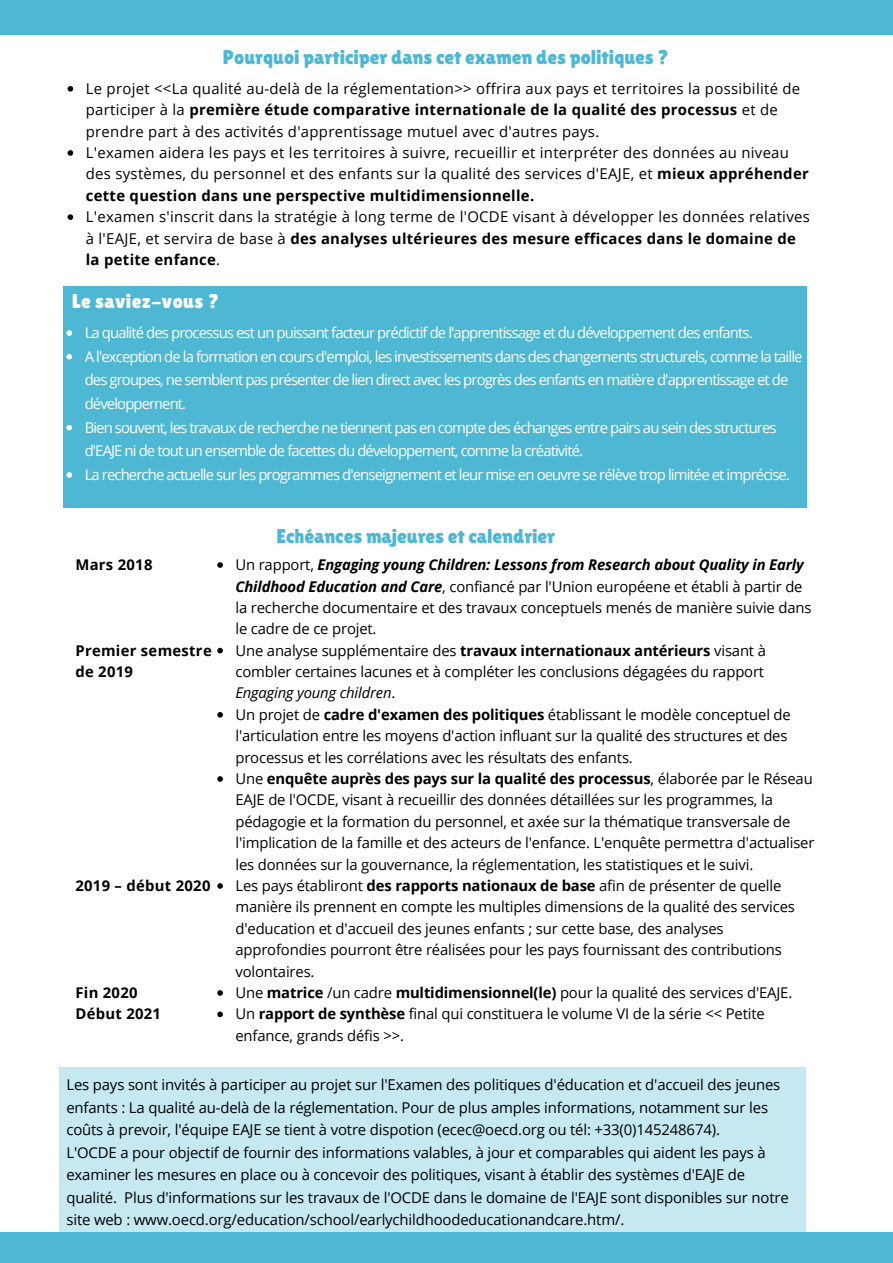
<style>
.page{position:relative;width:893px;height:1263px;background:#fff}
.page>*{position:absolute;margin:0;border:0;box-sizing:border-box;transform-origin:0 0}
.t1{font:19.8px "Lilita One";color:#4eb8d4}
.t2{font:19.8px "Lilita One";letter-spacing:.02em;color:#fff}
.t3{font:14.85px/21.5px "Open Sans";letter-spacing:-.01em;color:#000}
.t4{font:14.85px/21.5px "Open Sans";letter-spacing:.02em;color:#000}
.t5{font:14.85px/23.7px "Open Sans";letter-spacing:-.06em;color:#fff}
.t6{font:700 14.85px/21.5px "Open Sans";letter-spacing:.02em;color:#000}
.s1{font-weight:700}
.s2{font-weight:700;font-style:italic}
.s3{font-style:italic}
</style>
<div class="page">
<div style="left:63px;top:286px;width:743px;height:222px;background:#4eb8d4"></div>
<div style="left:60px;top:1067px;width:746px;height:165px;background:#c6e8f1"></div>
<div style="left:0;top:0;width:893px;height:35px;background:#4eb8d4"></div>
<div style="left:0;top:1232px;width:893px;height:31px;background:#4eb8d4"></div>
<svg style="left:68px;top:86px;width:5px;height:6px"></svg>
<svg style="left:68px;top:150px;width:5px;height:6px"></svg>
<svg style="left:68px;top:214px;width:5px;height:6px"></svg>
<svg style="left:66px;top:330px;width:6px;height:6px"></svg>
<svg style="left:66px;top:354px;width:6px;height:5px"></svg>
<svg style="left:66px;top:425px;width:6px;height:5px"></svg>
<svg style="left:66px;top:472px;width:6px;height:6px"></svg>
<svg style="left:217px;top:562px;width:6px;height:6px"></svg>
<svg style="left:217px;top:648px;width:6px;height:5px"></svg>
<svg style="left:217px;top:712px;width:6px;height:6px"></svg>
<svg style="left:217px;top:776px;width:6px;height:6px"></svg>
<svg style="left:217px;top:883px;width:6px;height:6px"></svg>
<svg style="left:217px;top:990px;width:6px;height:6px"></svg>
<svg style="left:217px;top:1011px;width:6px;height:6px"></svg>
<h1 class="t1" style="left:223px;top:46px;width:448px">Pourquoi participer dans cet examen des politiques ?</h1>
<p class="t4" style="left:86px;top:77px;width:724px">Le projet &lt;&lt;La qualité au-delà de la réglementation&gt;&gt; offrira aux pays et territoires la possibilité de participer à la <span class="s1">première étude comparative internationale de la qualité des processus</span> et de prendre part à des activités d'apprentissage mutuel avec d'autres pays.<br>L'examen aidera les pays et les territoires à suivre, recueillir et interpréter des données au niveau des systèmes, du personnel et des enfants sur la qualité des services d'EAJE, et <span class="s1">mieux appréhender cette question dans une perspective multidimensionnelle.</span></p>
<p class="t4" style="left:86px;top:206px;width:725px">L'examen s'inscrit dans la stratégie à long terme de l'OCDE visant à développer les données relatives à l'EAJE, et servira de base à <span class="s1">des analyses ultérieures des mesure efficaces dans le domaine de la petite enfance</span>.</p>
<h1 class="t2" style="left:72px;top:290px;width:149px">Le saviez-vous ?</h1>
<p class="t5" style="left:85px;top:320px;width:719px">La qualité des processus est un puissant facteur prédictif de l'apprentissage et du développement des enfants.<br>A l'exception de la formation en cours d'emploi, les investissements dans des changements structurels, comme la taille des groupes, ne semblent pas présenter de lien direct avec les progrès des enfants en matière d'apprentissage et de développement.<br>Bien souvent, les travaux de recherche ne tiennent pas en compte des échanges entre pairs au sein des structures d'EAJE ni de tout un ensemble de facettes du développement, comme la créativité.<br>La recherche actuelle sur les programmes d'enseignement et leur mise en oeuvre se rélève trop limitée et imprécise.</p>
<p class="t6" style="left:75px;top:554px;width:79px">Mars 2018</p>
<p class="t6" style="left:75px;top:639px;width:138px">Premier semestre de 2019</p>
<p class="t6" style="left:75px;top:874px;width:137px">2019 – début 2020</p>
<p class="t6" style="left:75px;top:981px;width:87px">Fin 2020<br>Début 2021</p>
<h1 class="t1" style="left:276px;top:524px;width:280px">Echéances majeures et calendrier</h1>
<p class="t3" style="left:235px;top:554px;width:580px">Un rapport, <span class="s2">Engaging young Children: Lessons from Research about Quality in Early Childhood Education and Care</span>, confiancé par l'Union européene et établi à partir de la recherche documentaire et des travaux conceptuels menés de manière suivie dans le cadre de ce projet.<br>Une analyse supplémentaire des <span class="s1">travaux internationaux antérieurs</span> visant à combler certaines lacunes et à compléter les conclusions dégagées du rapport <span class="s3">Engaging young children</span>.<br>Un projet de <span class="s1">cadre d'examen des politiques</span> établissant le modèle conceptuel de l'articulation entre les moyens d'action influant sur la qualité des structures et des processus et les corrélations avec les résultats des enfants.<br>Une <span class="s1">enquête auprès des pays sur la qualité des processus</span>, élaborée par le Réseau EAJE de l'OCDE, visant à recueillir des données détaillées sur les programmes, la pédagogie et la formation du personnel, et axée sur la thématique transversale de l'implication de la famille et des acteurs de l'enfance. L'enquête permettra d'actualiser les données sur la gouvernance, la réglementation, les statistiques et le suivi.<br>Les pays établiront <span class="s1">des rapports nationaux de base</span> afin de présenter de quelle manière ils prennent en compte les multiples dimensions de la qualité des services d'education et d'accueil des jeunes enfants ; sur cette base, des analyses approfondies pourront être réalisées pour les pays fournissant des contributions volontaires.<br>Une <span class="s1">matrice</span> /un cadre <span class="s1">multidimensionnel(le)</span> pour la qualité des services d'EAJE.<br>Un <span class="s1">rapport de synthèse</span> final qui constituera le volume VI de la série &lt;&lt; Petite enfance, grands défis &gt;&gt;.</p>
<p class="t3" style="left:66px;top:1073px;width:724px;line-height:22.5px">Les pays sont invités à participer au projet sur l'Examen des politiques d'éducation et d'accueil des jeunes enfants : La qualité au-delà de la réglementation. Pour de plus amples informations, notamment sur les coûts à prevoir, l'équipe EAJE se tient à votre dispotion (ecec@oecd.org ou tél: +33(0)145248674).<br>L'OCDE a pour objectif de fournir des informations valables, à jour et comparables qui aident les pays à examiner les mesures en place ou à concevoir des politiques, visant à établir des systèmes d'EAJE de qualité. Plus d'informations sur les travaux de l'OCDE dans le domaine de l'EAJE sont disponibles sur notre site web : www.oecd.org/education/school/earlychildhoodeducationandcare.htm/.</p>
</div>
